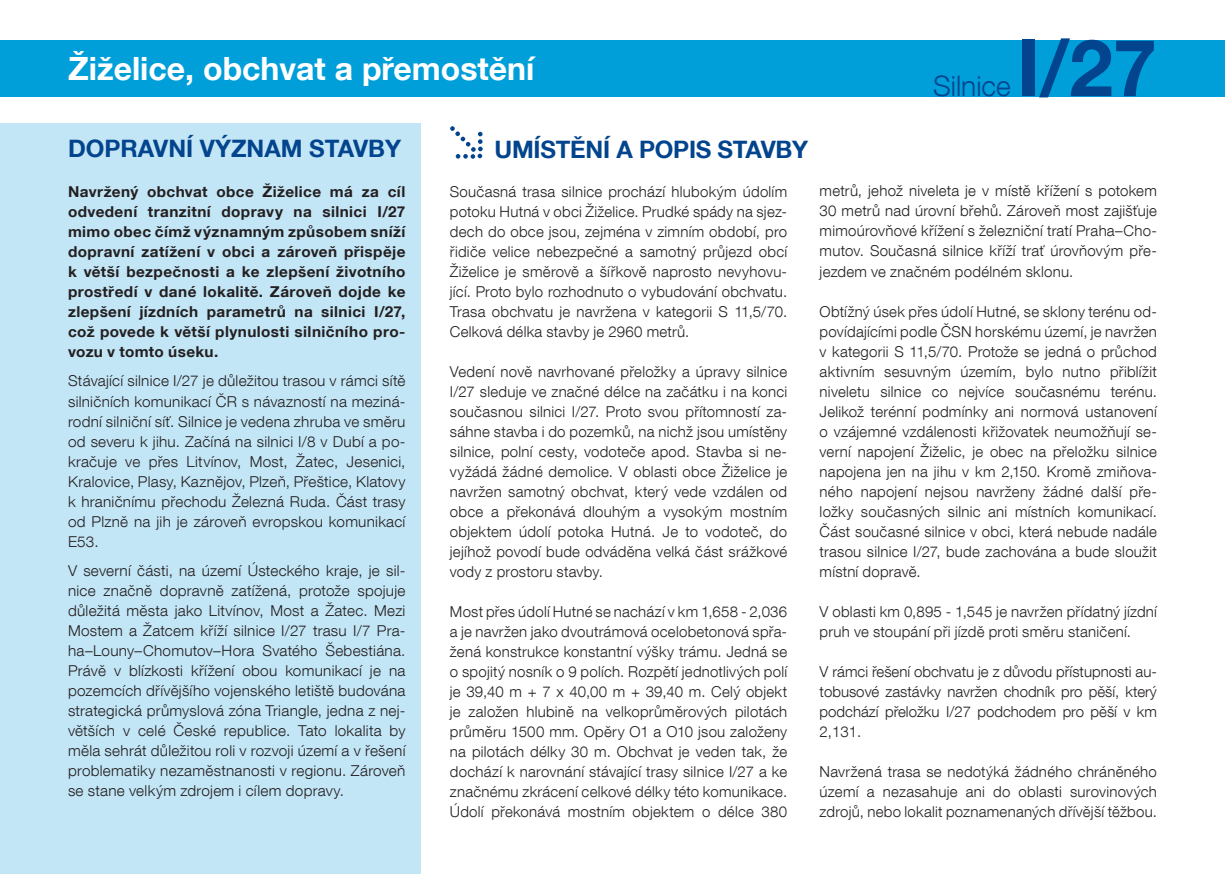
<style>
.page{position:relative;width:1225px;height:874px;background:#fff}
.page>*{position:absolute;margin:0;border:0;box-sizing:border-box;transform-origin:0 0}
.t1{font:700 78.8px "Helvetica Neue LT Com";color:#02448d}
.t2{font:700 32px "Helvetica Neue LT Com";color:#fff}
.t3{font:300 28.2px "Helvetica Neue LT Com";color:#02448d}
.t4{font:700 24px "Helvetica Neue LT Com";letter-spacing:-.01em;color:#02448d}
.t5{font:300 15px/20px "Helvetica Neue LT Com";letter-spacing:.015em;color:#231f20;text-align:justify}
.t6{font:700 15px/20px "Helvetica Neue LT Com";letter-spacing:.025em;color:#231f20;text-align:justify}
</style>
<div class="page">
<div style="left:0;top:40px;width:1225px;height:56px;background:#009fda"></div>
<div style="left:0;top:123px;width:421px;height:750px;background:#c3e6f6"></div>
<svg style="left:450px;top:126px;width:33px;height:33px"></svg>
<h2 class="t2" style="left:68px;top:48px;width:468px">Žiželice, obchvat a přemostění</h2>
<h3 class="t3" style="left:933px;top:69px;width:79px">Silnice</h3>
<h1 class="t1" style="left:1016px;top:18px;width:142px">I/27</h1>
<h3 class="t4" style="left:68px;top:133px;width:334px">DOPRAVNÍ VÝZNAM STAVBY</h3>
<p class="t6" style="left:68px;top:181px;width:339px">Navržený obchvat obce Žiželice má za cíl odvedení tranzitní dopravy na silnici I/27 mimo obec čímž významným způsobem sníží dopravní zatížení v obci a zároveň přispěje k větší bezpečnosti a ke zlepšení životního prostředí v dané lokalitě. Zároveň dojde ke zlepšení jízdních parametrů na silnici I/27, což povede k větší plynulosti silničního pro&shy;vozu v tomto úseku.</p>
<p class="t5" style="left:68px;top:370px;width:339px">Stávající silnice I/27 je důležitou trasou v rámci sítě silničních komunikací ČR s návazností na meziná&shy;rodní silniční síť. Silnice je vedena zhruba ve směru od severu k jihu. Začíná na silnici I/8 v Dubí a po&shy;kračuje ve přes Litvínov, Most, Žatec, Jesenici, Kralovice, Plasy, Kaznějov, Plzeň, Přeštice, Klatovy k hraničnímu přechodu Železná Ruda. Část trasy od Plzně na jih je zároveň evropskou komunikací E53.</p>
<p class="t5" style="left:68px;top:559px;width:339px">V severní části, na území Ústeckého kraje, je sil&shy;nice značně dopravně zatížená, protože spojuje důležitá města jako Litvínov, Most a Žatec. Mezi Mostem a Žatcem kříží silnice I/27 trasu I/7 Pra&shy;ha–Louny–Chomutov–Hora Svatého Šebestiána.<br>Právě v blízkosti křížení obou komunikací je na pozemcích dřívějšího vojenského letiště budována strategická průmyslová zóna Triangle, jedna z nej&shy;větších v celé České republice. Tato lokalita by měla sehrát důležitou roli v rozvoji území a v řešení problematiky nezaměstnanosti v regionu. Zároveň se stane velkým zdrojem i cílem dopravy.</p>
<h3 class="t4" style="left:494px;top:134px;width:315px">UMÍSTĚNÍ A POPIS STAVBY</h3>
<p class="t5" style="left:450px;top:181px;width:339px">Současná trasa silnice prochází hlubokým údolím potoku Hutná v obci Žiželice. Prudké spády na sjez&shy;dech do obce jsou, zejména v zimním období, pro řidiče velice nebezpečné a samotný průjezd obcí Žiželice je směrově a šířkově naprosto nevyhovu&shy;jící. Proto bylo rozhodnuto o vybudování obchvatu.<br>Trasa obchvatu je navržena v kategorii S 11,5/70.<br>Celková délka stavby je 2960 metrů.</p>
<p class="t5" style="left:450px;top:361px;width:339px">Vedení nově navrhované přeložky a úpravy silnice I/27 sleduje ve značné délce na začátku i na konci současnou silnici I/27. Proto svou přítomností za&shy;sáhne stavba i do pozemků, na nichž jsou umístěny silnice, polní cesty, vodoteče apod. Stavba si ne&shy;vyžádá žádné demolice. V oblasti obce Žiželice je navržen samotný obchvat, který vede vzdálen od obce a překonává dlouhým a vysokým mostním objektem údolí potoka Hutná. Je to vodoteč, do jejíhož povodí bude odváděna velká část srážkové vody z prostoru stavby.</p>
<p class="t5" style="left:450px;top:601px;width:339px">Most přes údolí Hutné se nachází v km 1,658 - 2,036 a je navržen jako dvoutrámová ocelobetonová spřa&shy;žená konstrukce konstantní výšky trámu. Jedná se o spojitý nosník o 9 polích. Rozpětí jednotlivých polí je 39,40 m + 7 x 40,00 m + 39,40 m. Celý objekt je založen hlubině na velkoprůměrových pilotách průměru 1500 mm. Opěry O1 a O10 jsou založeny na pilotách délky 30 m. Obchvat je veden tak, že dochází k narovnání stávající trasy silnice I/27 a ke značnému zkrácení celkové délky této komunikace.<br>Údolí překonává mostním objektem o délce 380</p>
<p class="t5" style="left:819px;top:181px;width:339px">metrů, jehož niveleta je v místě křížení s potokem 30 metrů nad úrovní břehů. Zároveň most zajišťuje mimoúrovňové křížení s železniční tratí Praha–Cho&shy;mutov. Současná silnice kříží trať úrovňovým pře&shy;jezdem ve značném podélném sklonu.</p>
<p class="t5" style="left:819px;top:301px;width:339px">Obtížný úsek přes údolí Hutné, se sklony terénu od&shy;povídajícími podle ČSN horskému území, je navržen v kategorii S 11,5/70. Protože se jedná o průchod aktivním sesuvným územím, bylo nutno přiblížit niveletu silnice co nejvíce současnému terénu.<br>Jelikož terénní podmínky ani normová ustanovení o vzájemné vzdálenosti křižovatek neumožňují se&shy;verní napojení Žiželic, je obec na přeložku silnice napojena jen na jihu v km 2,150. Kromě zmiňova&shy;ného napojení nejsou navrženy žádné další pře&shy;ložky současných silnic ani místních komunikací.<br>Část současné silnice v obci, která nebude nadále trasou silnice I/27, bude zachována a bude sloužit místní dopravě.</p>
<p class="t5" style="left:819px;top:601px;width:339px">V oblasti km 0,895 - 1,545 je navržen přídatný jízdní pruh ve stoupání při jízdě proti směru staničení.</p>
<p class="t5" style="left:819px;top:661px;width:339px">V rámci řešení obchvatu je z důvodu přístupnosti au&shy;tobusové zastávky navržen chodník pro pěší, který podchází přeložku I/27 podchodem pro pěší v km 2,131.</p>
<p class="t5" style="left:819px;top:761px;width:339px">Navržená trasa se nedotýká žádného chráněného území a nezasahuje ani do oblasti surovinových zdrojů, nebo lokalit poznamenaných dřívější těžbou.</p>
</div>
